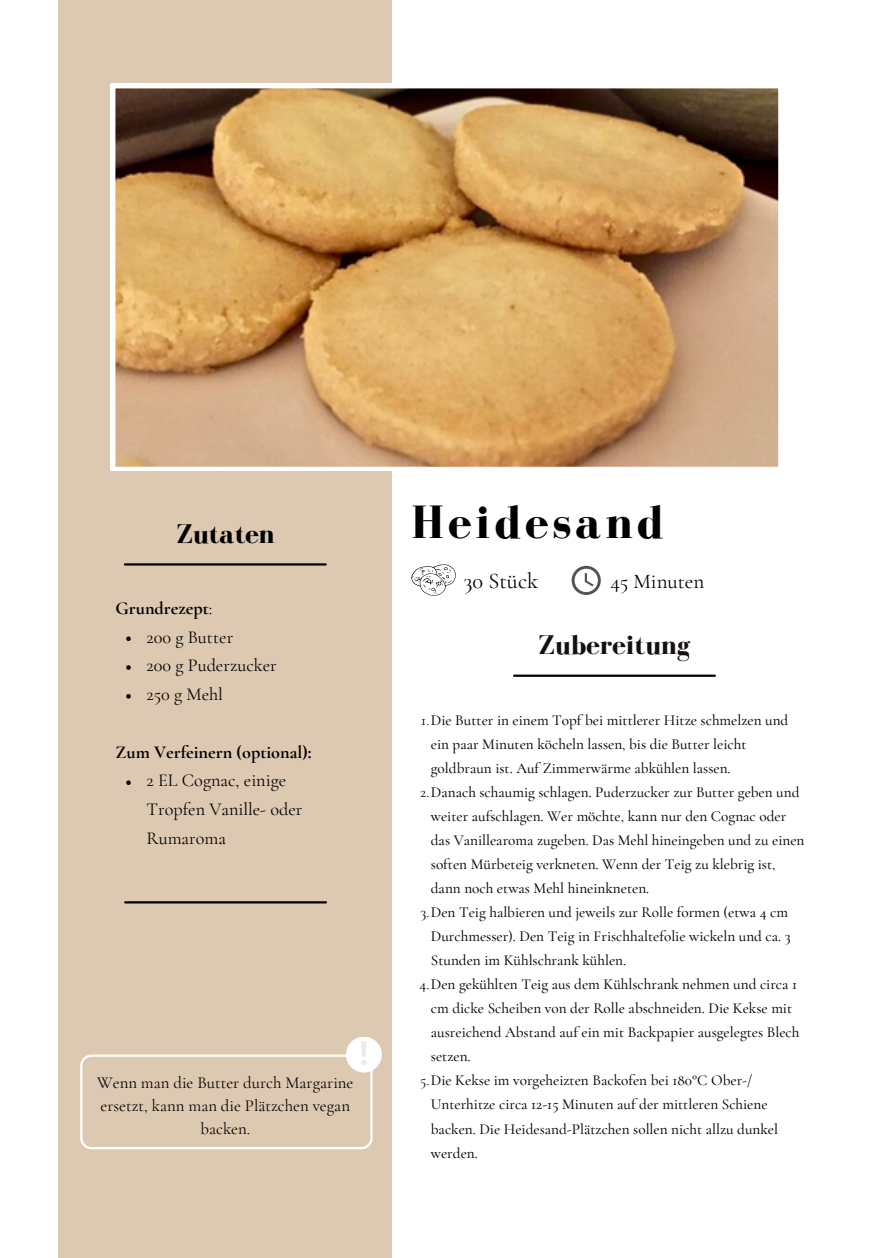
<style>
.page{position:relative;width:894px;height:1258px;background:#fff}
.page>*{position:absolute;margin:0;border:0;box-sizing:border-box;transform-origin:0 0}
.t1{font:700 48px "Bodoni FLF";letter-spacing:.085em;color:#000}
.t2{font:700 33px "Canva Sans";color:#efeae7}
.t3{font:700 27.9px "Bodoni FLF";color:#161111}
.t4{font:700 27.9px "Bodoni FLF";color:#000}
.t5{font:22.5px "Cormorant Garamond";color:#000}
.t6{font:21px "Cormorant Garamond";color:#000}
.t7{font:18.3px/28.8px "Cormorant Garamond";color:#000}
.t8{font:700 18.3px "Cormorant Garamond";color:#000}
.t9{font:16.8px/23.1px "Cormorant Garamond";color:#000;text-align:center}
.t10{font:500 15.3px/24px "Cormorant Garamond";color:#000}
.s1{font-weight:400}
</style>
<div class="page">
<div style="left:58px;top:0;width:333px;height:1258px;background:#ddc8b1"></div>
<svg style="left:111px;top:84px;width:668px;height:387px;background:#c59a64"></svg>
<hr style="left:125px;top:563px;width:200px;height:2px;background:#000">
<hr style="left:514px;top:674px;width:200px;height:3px;background:#000">
<hr style="left:125px;top:901px;width:201px;height:2px;background:#000">
<svg style="left:571px;top:566px;width:29px;height:29px"></svg>
<svg style="left:411px;top:564px;width:45px;height:32px"></svg>
<svg style="left:126px;top:636px;width:5px;height:5px"></svg>
<svg style="left:126px;top:665px;width:5px;height:5px"></svg>
<svg style="left:126px;top:694px;width:5px;height:4px"></svg>
<svg style="left:126px;top:780px;width:5px;height:5px"></svg>
<svg style="left:80px;top:1054px;width:292px;height:95px"></svg>
<div style="left:346px;top:1036px;width:36px;height:36px;background:#fff;border-radius:50%"></div>
<p class="t4" style="left:176px;top:518px;width:99px">Zutaten</p>
<h5 class="t8" style="left:116px;top:597px;width:98px">Grundrezept<span class="s1">:</span></h5>
<h1 class="t7" style="left:146px;top:622px;width:88px">200 g Butter</h1>
<p class="t7" style="left:146px;top:651px;width:132px">200 g Puderzucker</p>
<p class="t7" style="left:146px;top:680px;width:78px">250 g Mehl</p>
<h3 class="t8" style="left:116px;top:741px;width:197px">Zum Verfeinern (optional):</h3>
<h3 class="t7" style="left:146px;top:766px;width:157px">2 EL Cognac, einige<br>Tropfen Vanille- oder<br>Rumaroma</h3>
<h2 class="t9" style="left:97px;top:1071px;width:258px">Wenn man die Butter durch Margarine ersetzt, kann man die Plätzchen vegan backen.</h2>
<p class="t2" style="left:358px;top:1029px;width:12px">!</p>
<h2 class="t1" style="left:411px;top:496px;width:254px">Heidesand</h2>
<p class="t5" style="left:463px;top:567px;width:76px">30 Stück</p>
<p class="t6" style="left:610px;top:569px;width:95px">45 Minuten</p>
<h5 class="t3" style="left:538px;top:629px;width:153px">Zubereitung</h5>
<p class="t10" style="left:431px;top:708px;width:359px;text-indent:-10px"><span class="s1">1.</span>Die Butter in einem Topf bei mittlerer Hitze schmelzen und ein paar Minuten köcheln lassen, bis die Butter leicht goldbraun ist. Auf Zimmerwärme abkühlen lassen.</p>
<p class="t10" style="left:431px;top:780px;width:375px;text-indent:-11px"><span class="s1">2.</span>Danach schaumig schlagen. Puderzucker zur Butter geben und weiter aufschlagen. Wer möchte, kann nur den Cognac oder das Vanillearoma zugeben. Das Mehl hineingeben und zu einen soften Mürbeteig verkneten. Wenn der Teig zu klebrig ist, dann noch etwas Mehl hineinkneten.</p>
<p class="t10" style="left:431px;top:900px;width:361px;text-indent:-10px"><span class="s1">3.</span>Den Teig halbieren und jeweils zur Rolle formen (etwa 4 cm<br>Durchmesser). Den Teig in Frischhaltefolie wickeln und ca. 3<br>Stunden im Kühlschrank kühlen.</p>
<h4 class="t10" style="left:431px;top:972px;width:370px;text-indent:-11px"><span class="s1">4.</span>Den gekühlten Teig aus dem Kühlschrank nehmen und circa 1 cm dicke Scheiben von der Rolle abschneiden. Die Kekse mit ausreichend Abstand auf ein mit Backpapier ausgelegtes Blech setzen.</h4>
<p class="t10" style="left:431px;top:1068px;width:348px;text-indent:-11px"><span class="s1">5.</span>Die Kekse im vorgeheizten Backofen bei 180°C Ober-/ Unterhitze circa 12-15 Minuten auf der mittleren Schiene backen. Die Heidesand-Plätzchen sollen nicht allzu dunkel werden.</p>
</div>
